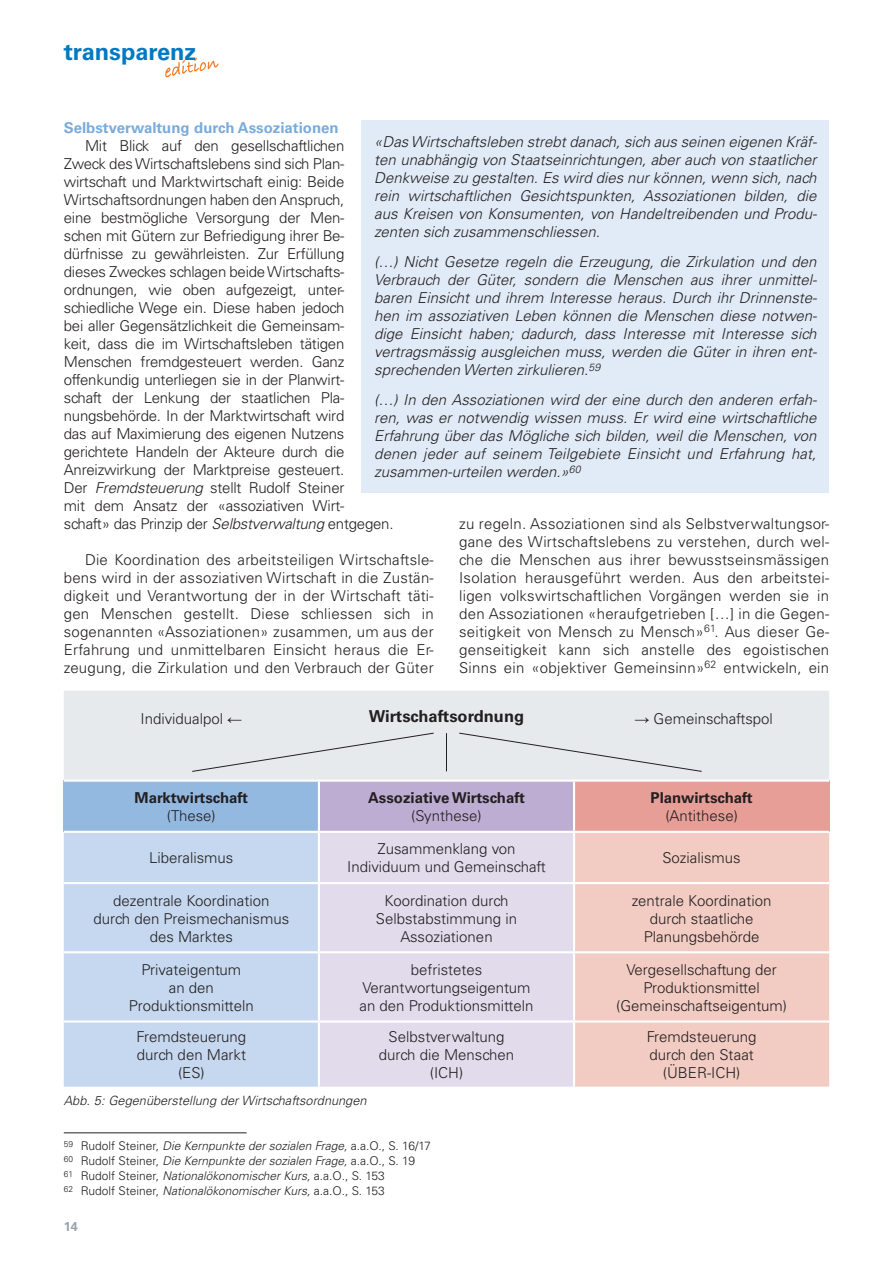
<style>
.page{position:relative;width:893px;height:1263px;background:#fff}
.page>*{position:absolute;margin:0;border:0;box-sizing:border-box;transform-origin:0 0}
.t1{font:700 23.55px "Univers";color:#0079c2}
.t2{font:700 16.5px "Univers";color:#231f20}
.t3{font:300 15px/18px "Univers";letter-spacing:-.015em;color:#231f20;text-align:center}
.t4{font:italic 300 15px/18px "Univers";color:#231f20;text-align:justify}
.t5{font:700 15px "Univers";color:#231f20}
.t6{font:700 15px "Univers";color:#7aabdb}
.t7{font:italic 300 12.75px "Univers";color:#231f20}
.t8{font:700 12.75px "Univers";color:#95a4ad}
.t9{font:italic 300 12px/15px "Univers";color:#231f20}
.s1{font-style:italic}
.s2{font-family:"Arial";font-weight:400}
.s3{font-style:normal}
</style>
<div class="page">
<svg style="left:165px;top:58px;width:54px;height:19px"></svg>
<hr style="left:64px;top:1132px;width:183px;height:1px;background:#231f20">
<div style="left:361px;top:120px;width:468px;height:373px;background:#e1ebf7"></div>
<div style="left:64px;top:691px;width:765px;height:88px;background:#e6eaed"></div>
<div style="left:64px;top:781px;width:255px;height:51px;background:#94b9e1"></div>
<div style="left:319px;top:781px;width:255px;height:51px;background:#beadd3"></div>
<div style="left:574px;top:781px;width:255px;height:51px;background:#e69e97"></div>
<div style="left:64px;top:833px;width:254px;height:254px;background:#c6d8ef"></div>
<div style="left:320px;top:833px;width:253px;height:254px;background:#e2dbec"></div>
<div style="left:575px;top:833px;width:254px;height:254px;background:#f2ccc3"></div>
<hr style="left:64px;top:779px;width:255px;height:3px;background:#fff">
<hr style="left:319px;top:779px;width:255px;height:3px;background:#fff">
<hr style="left:318px;top:782px;width:2px;height:49px;background:#fff">
<hr style="left:574px;top:779px;width:255px;height:3px;background:#fff">
<hr style="left:573px;top:782px;width:2px;height:49px;background:#fff">
<hr style="left:64px;top:831px;width:255px;height:2px;background:#fff">
<hr style="left:319px;top:831px;width:255px;height:2px;background:#fff">
<hr style="left:574px;top:831px;width:255px;height:2px;background:#fff">
<hr style="left:64px;top:882px;width:255px;height:2px;background:#fff">
<hr style="left:319px;top:882px;width:255px;height:2px;background:#fff">
<hr style="left:574px;top:882px;width:255px;height:2px;background:#fff">
<hr style="left:64px;top:951px;width:255px;height:2px;background:#fff">
<hr style="left:319px;top:951px;width:255px;height:2px;background:#fff">
<hr style="left:574px;top:951px;width:255px;height:2px;background:#fff">
<hr style="left:64px;top:1020px;width:255px;height:2px;background:#fff">
<hr style="left:319px;top:1020px;width:255px;height:2px;background:#fff">
<hr style="left:574px;top:1020px;width:255px;height:2px;background:#fff">
<hr style="left:446px;top:733px;width:1px;height:38px;background:#231f20">
<div style="left:191px;top:732px;width:244px;height:40px;background:#e6eaed"></div>
<div style="left:458px;top:732px;width:245px;height:40px;background:#e6eaed"></div>
<h1 class="t1" style="left:64px;top:38px;width:134px">transparenz</h1>
<p class="t6" style="left:64px;top:118px;width:276px">Selbstverwaltung durch Assoziationen</p>
<p class="t3" style="left:64px;top:136px;width:331px;text-align:left;text-indent:21px">Mit Blick auf den gesellschaftlichen<br>Zweck des Wirtschaftslebens sind sich Plan&shy;wirtschaft und Marktwirtschaft einig: Beide Wirtschaftsordnungen haben den Anspruch,<br>eine bestmögliche Versorgung der Men-<br>schen mit Gütern zur Befriedigung ihrer Be&shy;dürfnisse zu gewährleisten. Zur Erfüllung<br>dieses Zweckes schlagen beide Wirtschafts&shy;ordnungen, wie oben aufgezeigt, unter&shy;schiedliche Wege ein. Diese haben jedoch<br>bei aller Gegensätzlichkeit die Gemeinsam-<br>keit, dass die im Wirtschaftsleben tätigen Menschen fremdgesteuert werden. Ganz offenkundig unterliegen sie in der Planwirt-<br>schaft der Lenkung der staatlichen Pla&shy;nungsbehörde. In der Marktwirtschaft wird<br>das auf Maximierung des eigenen Nutzens gerichtete Handeln der Akteure durch die Anreizwirkung der Marktpreise gesteuert.<br>Der <span class="s1">Fremdsteuerung</span> stellt Rudolf Steiner<br>mit dem Ansatz der «assoziativen Wirt&shy;schaft» das Prinzip der <span class="s1">Selbstverwaltung</span> entgegen.</p>
<p class="t3" style="left:64px;top:550px;width:371px;text-align:justify;text-indent:21px">Die Koordination des arbeitsteiligen Wirtschaftsle&shy;bens wird in der assoziativen Wirtschaft in die Zustän&shy;digkeit und Verantwortung der in der Wirtschaft täti&shy;gen Menschen gestellt. Diese schliessen sich in sogenannten «Assoziationen» zusammen, um aus der Erfahrung und unmittelbaren Einsicht heraus die Er&shy;zeugung, die Zirkulation und den Verbrauch der Güter</p>
<p class="t4" style="left:374px;top:133px;width:444px">«Das Wirtschaftsleben strebt danach, sich aus seinen eigenen Kräf&shy;ten unabhängig von Staatseinrichtungen, aber auch von staatlicher Denkweise zu gestalten. Es wird dies nur können, wenn sich, nach rein wirtschaftlichen Gesichtspunkten, Assoziationen bilden, die aus Kreisen von Konsumenten, von Handeltreibenden und Produ&shy;zenten sich zusammenschliessen.</p>
<p class="t4" style="left:374px;top:253px;width:444px">(…) Nicht Gesetze regeln die Erzeugung, die Zirkulation und den Verbrauch der Güter, sondern die Menschen aus ihrer unmittel&shy;baren Einsicht und ihrem Interesse heraus. Durch ihr Drinnenste&shy;hen im assoziativen Leben können die Menschen diese notwen&shy;dige Einsicht haben; dadurch, dass Interesse mit Interesse sich vertragsmässig ausgleichen muss, werden die Güter in ihren ent&shy;sprechenden Werten zirkulieren.<sup>59</sup></p>
<p class="t4" style="left:374px;top:391px;width:444px">(…) In den Assoziationen wird der eine durch den anderen erfah&shy;ren, was er notwendig wissen muss. Er wird eine wirtschaftliche Erfahrung über das Mögliche sich bilden, weil die Menschen, von denen jeder auf seinem Teilgebiete Einsicht und Erfahrung hat, zusammen-urteilen werden.»<sup>60</sup></p>
<p class="t3" style="left:459px;top:514px;width:371px;text-align:justify">zu regeln. Assoziationen sind als Selbstverwaltungsor&shy;gane des Wirtschaftslebens zu verstehen, durch wel&shy;che die Menschen aus ihrer bewusstseinsmässigen Isolation herausgeführt werden. Aus den arbeitstei&shy;ligen volkswirtschaftlichen Vorgängen werden sie in den Assoziationen «heraufgetrieben […] in die Gegen&shy;seitigkeit von Mensch zu Mensch»<sup>61</sup>. Aus dieser Ge&shy;genseitigkeit kann sich anstelle des egoistischen Sinns ein «objektiver Gemeinsinn»<sup>62</sup> entwickeln, ein</p>
<p class="t3" style="left:140px;top:709px;width:103px">Individualpol <span class="s2">←</span></p>
<p class="t2" style="left:369px;top:706px;width:157px">Wirtschaftsordnung</p>
<p class="t3" style="left:634px;top:709px;width:140px"><span class="s2">→</span> Gemeinschaftspol</p>
<p class="t5" style="left:135px;top:789px;width:115px">Marktwirtschaft</p>
<p class="t3" style="left:167px;top:807px;width:50px">(These)</p>
<p class="t5" style="left:368px;top:789px;width:158px">Assoziative Wirtschaft</p>
<p class="t3" style="left:411px;top:806px;width:72px">(Synthese)</p>
<p class="t5" style="left:651px;top:789px;width:104px">Planwirtschaft</p>
<p class="t3" style="left:665px;top:807px;width:74px">(Antithese)</p>
<p class="t3" style="left:149px;top:849px;width:86px">Liberalismus</p>
<p class="t3" style="left:347px;top:840px;width:200px">Zusammenklang von<br>Individuum und Gemeinschaft</p>
<p class="t3" style="left:662px;top:849px;width:80px">Sozialismus</p>
<p class="t3" style="left:93px;top:891px;width:197px">dezentrale Koordination durch den Preismechanismus des Marktes</p>
<p class="t3" style="left:376px;top:891px;width:143px">Koordination durch<br>Selbstabstimmung in<br>Assoziationen</p>
<p class="t3" style="left:632px;top:891px;width:141px">zentrale Koordination durch staatliche<br>Planungsbehörde</p>
<p class="t3" style="left:129px;top:960px;width:126px">Privateigentum<br>an den<br>Produktionsmitteln</p>
<p class="t3" style="left:359px;top:960px;width:175px">befristetes<br>Verantwortungseigentum an den Produktionsmitteln</p>
<p class="t3" style="left:616px;top:960px;width:172px">Vergesellschaftung der<br>Produktionsmittel (Gemeinschaftseigentum)</p>
<p class="t3" style="left:137px;top:1028px;width:111px">Fremdsteuerung durch den Markt (ES)</p>
<p class="t3" style="left:379px;top:1028px;width:137px">Selbstverwaltung durch die Menschen (ICH)</p>
<p class="t3" style="left:647px;top:1028px;width:111px">Fremdsteuerung durch den Staat (ÜBER-ICH)</p>
<p class="t7" style="left:64px;top:1092px;width:304px">Abb. 5: Gegenüberstellung der Wirtschaftsordnungen</p>
<p class="t9" style="left:64px;top:1138px;width:369px"><sup>59</sup> <span class="s3">Rudolf Steiner,</span> Die Kernpunkte der sozialen Frage, <span class="s3">a.a.O., S. 16/17<br></span><sup>60</sup> <span class="s3">Rudolf Steiner,</span> Die Kernpunkte der sozialen Frage, <span class="s3">a.a.O., S. 19<br></span><sup>61</sup> <span class="s3">Rudolf Steiner,</span> Nationalökonomischer Kurs, <span class="s3">a.a.O., S. 153<br></span><sup>62</sup> <span class="s3">Rudolf Steiner,</span> Nationalökonomischer Kurs, <span class="s3">a.a.O., S. 153</span></p>
<p class="t8" style="left:64px;top:1219px;width:16px">14</p>
</div>
